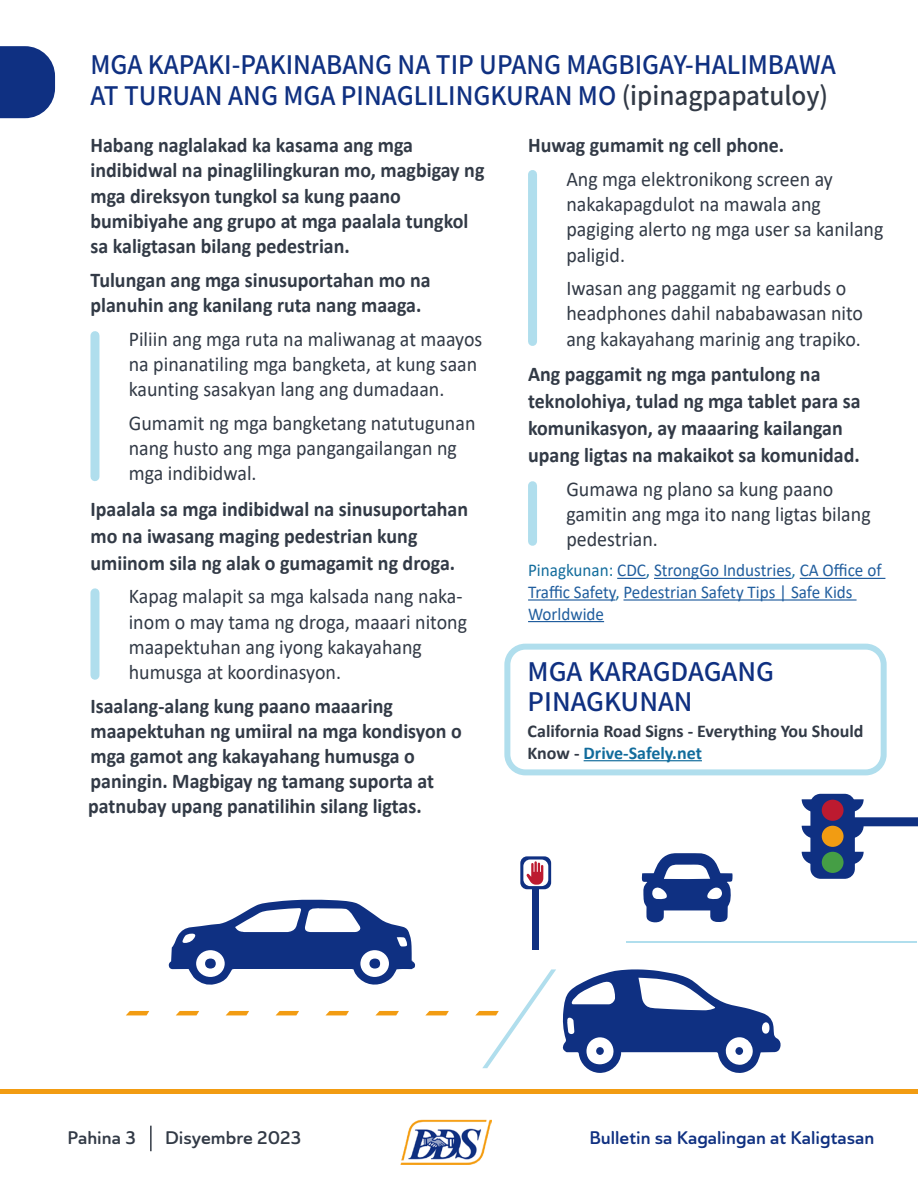
<style>
.page{position:relative;width:918px;height:1188px;background:#fff}
.page>*{position:absolute;margin:0;border:0;box-sizing:border-box;transform-origin:0 0}
.t1{font:500 25.5px/30.6px "Noto Sans CJ Kkr";color:#0f3081;scale:.95 1}
.t2{font:500 25.5px/30.6px "Noto Sans CJ Kkr";color:#0f3081}
.t3{font:700 21px/25.2px "Calibri";color:#323a46;scale:.95 1}
.t4{font:21px/25.2px "Calibri";color:#323a46;scale:.95 1}
.t5{font:18px/21.6px "Calibri";color:#215e9e;scale:.95 1}
.t6{font:700 18px/21.6px "Calibri";color:#323a46}
.t7{font:18px "Ainslie Sans Nor Dem";color:#0f3081}
.t8{font:18px "Ainslie Sans Nor Dem";color:#323a46}
.s1{color:#323a46}
.s2{color:#126c9c}
</style>
<div class="page">
<svg style="left:617px;top:578px;width:29px;height:1px"></svg>
<hr style="left:654px;top:578px;width:138px;height:1px;background:#215e9e">
<hr style="left:800px;top:578px;width:85px;height:1px;background:#215e9e">
<hr style="left:528px;top:599px;width:87px;height:2px;background:#215e9e">
<hr style="left:624px;top:599px;width:233px;height:2px;background:#215e9e">
<hr style="left:528px;top:621px;width:76px;height:1px;background:#215e9e">
<hr style="left:584px;top:760px;width:118px;height:1px;background:#126c9c">
<hr style="left:0;top:1089px;width:918px;height:4px;background:#f29c12">
<div style="left:90px;top:336px;width:9px;height:141px;background:#b0deed"></div>
<div style="left:90px;top:593px;width:9px;height:82px;background:#b0deed"></div>
<div style="left:528px;top:486px;width:9px;height:55px;background:#b0deed"></div>
<div style="left:528px;top:174px;width:9px;height:167px;background:#b0deed"></div>
<hr style="left:627px;top:941px;width:290px;height:2px;background:#b0deed">
<div style="left:810px;top:794px;width:45px;height:85px;background:#0f3082;border-radius:10px"></div>
<svg style="left:802px;top:799px;width:10px;height:13px"></svg>
<div style="left:822px;top:800px;width:22px;height:21px;background:#bd1a30;border-radius:50%"></div>
<svg style="left:176px;top:1011px;width:23px;height:4px"></svg>
<svg style="left:326px;top:1011px;width:23px;height:4px"></svg>
<svg style="left:226px;top:1011px;width:23px;height:4px"></svg>
<svg style="left:376px;top:1011px;width:23px;height:4px"></svg>
<svg style="left:426px;top:1011px;width:23px;height:4px"></svg>
<svg style="left:126px;top:1011px;width:23px;height:4px"></svg>
<svg style="left:276px;top:1011px;width:23px;height:4px"></svg>
<svg style="left:802px;top:826px;width:9px;height:12px"></svg>
<svg style="left:802px;top:852px;width:9px;height:12px"></svg>
<svg style="left:828px;top:799px;width:90px;height:295px"></svg>
<div style="left:822px;top:826px;width:22px;height:21px;background:#f29c12;border-radius:50%"></div>
<div style="left:822px;top:852px;width:22px;height:21px;background:#459e45;border-radius:50%"></div>
<svg style="left:641px;top:853px;width:92px;height:70px"></svg>
<svg style="left:475px;top:969px;width:81px;height:99px"></svg>
<svg style="left:562px;top:969px;width:219px;height:104px"></svg>
<div style="left:735px;top:1047px;width:8px;height:8px;background:#0f3082;border-radius:50%"></div>
<div style="left:596px;top:1047px;width:8px;height:8px;background:#0f3082;border-radius:50%"></div>
<svg style="left:168px;top:899px;width:248px;height:86px"></svg>
<div style="left:532px;top:889px;width:7px;height:61px;background:#0f3082"></div>
<svg style="left:520px;top:856px;width:31px;height:33px"></svg>
<div style="left:523px;top:860px;width:25px;height:26px;background:#fff;border-radius:7px"></div>
<svg style="left:526px;top:861px;width:17px;height:24px"></svg>
<div style="left:504px;top:644px;width:383px;height:131px;border:6px solid #b0deed;border-radius:18px"></div>
<hr style="left:150px;top:1126px;width:2px;height:25px;background:#333b45">
<img style="left:400px;top:1119px;width:92px;height:46px">
<img style="left:401px;top:1119px;width:90px;height:45px">
<svg style="left:0;top:46px;width:55px;height:72px;background:#26448e"></svg>
<p class="t1" style="left:90px;top:50px;width:786px">MGA KAPAKI-PAKINABANG NA TIP UPANG MAGBIGAY-HALIMBAWA<br>AT TURUAN ANG MGA PINAGLILINGKURAN MO <span class="s1">(ipinagpapatuloy)</span></p>
<p class="t3" style="left:90px;top:132px;width:416px">Habang naglalakad ka kasama ang mga indibidwal na pinaglilingkuran mo, magbigay ng mga direksyon tungkol sa kung paano bumibiyahe ang grupo at mga paalala tungkol sa kaligtasan bilang pedestrian.</p>
<p class="t3" style="left:90px;top:267px;width:360px">Tulungan ang mga sinusuportahan mo na planuhin ang kanilang ruta nang maaga.</p>
<p class="t4" style="left:129px;top:326px;width:374px">Piliin ang mga ruta na maliwanag at maayos na pinanatiling mga bangketa, at kung saan kaunting sasakyan lang ang dumadaan.</p>
<p class="t4" style="left:129px;top:410px;width:366px">Gumamit ng mga bangketang natutugunan nang husto ang mga pangangailangan ng mga indibidwal.</p>
<p class="t3" style="left:90px;top:495px;width:399px;line-height:27px">Ipaalala sa mga indibidwal na sinusuportahan mo na iwasang maging pedestrian kung umiinom sila ng alak o gumagamit ng droga.</p>
<p class="t4" style="left:129px;top:583px;width:358px">Kapag malapit sa mga kalsada nang naka&shy;inom o may tama ng droga, maaari nitong maapektuhan ang iyong kakayahang humusga at koordinasyon.</p>
<p class="t3" style="left:90px;top:693px;width:392px">Isaalang-alang kung paano maaaring maapektuhan ng umiiral na mga kondisyon o mga gamot ang kakayahang humusga o paningin. Magbigay ng tamang suporta at</p>
<p class="t3" style="left:88px;top:794px;width:353px">patnubay upang panatilihin silang ligtas.</p>
<p class="t3" style="left:528px;top:132px;width:271px">Huwag gumamit ng cell phone.</p>
<p class="t4" style="left:566px;top:166px;width:335px">Ang mga elektronikong screen ay nakakapagdulot na mawala ang pagiging alerto ng mga user sa kanilang paligid.</p>
<p class="t4" style="left:566px;top:275px;width:314px">Iwasan ang paggamit ng earbuds o headphones dahil nababawasan nito ang kakayahang marinig ang trapiko.</p>
<p class="t3" style="left:528px;top:360px;width:352px;line-height:27px">Ang paggamit ng mga pantulong na teknolohiya, tulad ng mga tablet para sa komunikasyon, ay maaaring kailangan upang ligtas na makaikot sa komunidad.</p>
<p class="t4" style="left:566px;top:476px;width:322px">Gumawa ng plano sa kung paano gamitin ang mga ito nang ligtas bilang pedestrian.</p>
<p class="t5" style="left:528px;top:559px;width:374px"><span class="s2">Pinagkunan:</span> CDC<span class="s2">,</span> StrongGo Industries<span class="s2">,</span> CA Office of<br>Traffic Safety<span class="s2">,</span> Pedestrian Safety Tips | Safe Kids<br>Worldwide</p>
<h2 class="t2" style="left:528px;top:657px;width:248px">MGA KARAGDAGANG<br>PINAGKUNAN</h2>
<p class="t6" style="left:528px;top:720px;width:337px">California Road Signs - Everything You Should<br>Know - <span class="s2">Drive-Safely.net</span></p>
<p class="t8" style="left:68px;top:1126px;width:70px">Pahina 3</p>
<p class="t8" style="left:165px;top:1126px;width:138px">Disyembre 2023</p>
<p class="t7" style="left:589px;top:1126px;width:286px">Bulletin sa Kagalingan at Kaligtasan</p>
</div>
